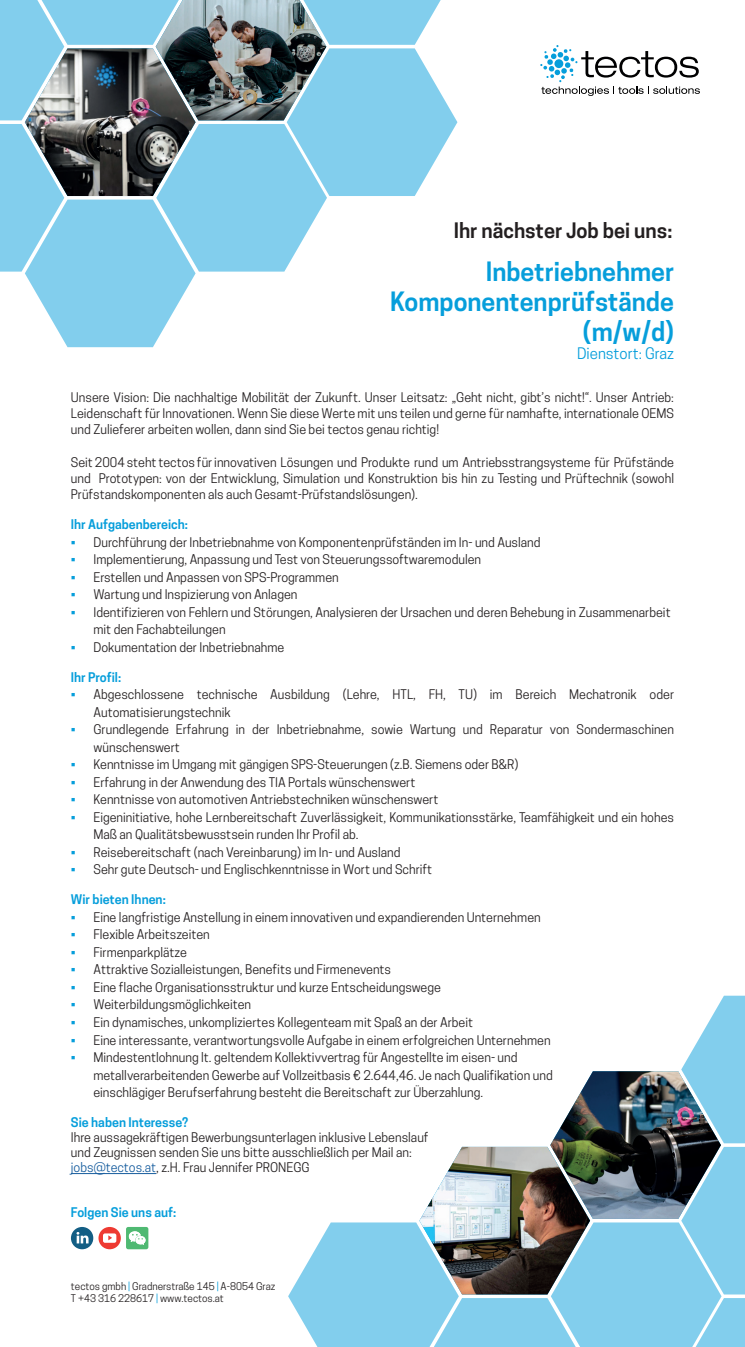
<style>
.page{position:relative;width:745px;height:1347px;background:#fff}
.page>*{position:absolute;margin:0;border:0;box-sizing:border-box;transform-origin:0 0}
.t1{font:600 25px/30px "Cooper Hewitt";color:#069edb;text-align:right}
.t2{font:600 20px "Cooper Hewitt";color:#231f20}
.t3{font:15px "Cooper Hewitt";color:#069edb}
.t4{font:12.5px/17.5px "Cooper Hewitt";color:#231f20}
.t5{font:600 12.5px "Cooper Hewitt";color:#069edb}
.t6{font:10px/12px "Cooper Hewitt";color:#231f20}
.s1{color:#069edb}
.s2{color:#175d9e}
</style>
<div class="page">
<svg style="left:540px;top:45px;width:159px;height:51px"></svg>
<hr style="left:71px;top:1173px;width:85px;height:1px;background:#175d9e">
<svg style="left:71px;top:1226px;width:22px;height:23px"></svg>
<svg style="left:76px;top:1231px;width:12px;height:12px"></svg>
<svg style="left:98px;top:1226px;width:23px;height:23px"></svg>
<svg style="left:103px;top:1233px;width:13px;height:9px"></svg>
<svg style="left:126px;top:1227px;width:22px;height:22px"></svg>
<svg style="left:288px;top:995px;width:456px;height:351px"></svg>
<svg style="left:0;top:0;width:457px;height:347px"></svg>
<h2 class="t2" style="left:453px;top:219px;width:220px">Ihr nächster Job bei uns:</h2>
<h1 class="t1" style="left:390px;top:256px;width:285px">Inbetriebnehmer<br>Komponentenprüfstände (m/w/d)</h1>
<p class="t3" style="left:576px;top:344px;width:98px">Dienstort: Graz</p>
<p class="t4" style="left:71px;top:389px;width:604px;line-height:16.2px;text-align:justify">Unsere Vision: Die nachhaltige Mobilität der Zukunft. Unser Leitsatz: „Geht nicht, gibt’s nicht!“. Unser Antrieb:<br>Leidenschaft für Innovationen. Wenn Sie diese Werte mit uns teilen und gerne für namhafte, internationale OEMS und Zulieferer arbeiten wollen, dann sind Sie bei tectos genau richtig!</p>
<p class="t4" style="left:71px;top:454px;width:604px;line-height:16.2px;text-align:justify">Seit 2004 steht tectos für innovativen Lösungen und Produkte rund um Antriebsstrangsysteme für Prüfstände und Prototypen: von der Entwicklung, Simulation und Konstruktion bis hin zu Testing und Prüftechnik (sowohl Prüfstandskomponenten als auch Gesamt-Prüfstandslösungen).</p>
<p class="t5" style="left:71px;top:517px;width:118px">Ihr Aufgabenbereich:</p>
<p class="t4" style="left:71px;top:533px;width:471px"><span class="s1">•</span> Durchführung der Inbetriebnahme von Komponentenprüfständen im In- und Ausland</p>
<p class="t4" style="left:71px;top:551px;width:411px"><span class="s1">•</span> Implementierung, Anpassung und Test von Steuerungssoftwaremodulen</p>
<p class="t4" style="left:71px;top:568px;width:269px"><span class="s1">•</span> Erstellen und Anpassen von SPS-Programmen</p>
<p class="t4" style="left:71px;top:586px;width:228px"><span class="s1">•</span> Wartung und Inspizierung von Anlagen</p>
<p class="t4" style="left:93px;top:603px;width:578px;text-indent:-22px"><span class="s1">•</span> Identifizieren von Fehlern und Störungen, Analysieren der Ursachen und deren Behebung in Zusammenarbeit mit den Fachabteilungen</p>
<p class="t4" style="left:71px;top:638px;width:215px"><span class="s1">•</span> Dokumentation der Inbetriebnahme</p>
<p class="t5" style="left:71px;top:669px;width:52px">Ihr Profil:</p>
<p class="t4" style="left:93px;top:686px;width:581px;text-indent:-22px"><span class="s1">•</span> Abgeschlossene technische Ausbildung (Lehre, HTL, FH, TU) im Bereich Mechatronik oder<br>Automatisierungstechnik</p>
<p class="t4" style="left:93px;top:721px;width:581px;text-indent:-22px"><span class="s1">•</span> Grundlegende Erfahrung in der Inbetriebnahme, sowie Wartung und Reparatur von Sondermaschinen wünschenswert</p>
<p class="t4" style="left:71px;top:756px;width:449px"><span class="s1">•</span> Kenntnisse im Umgang mit gängigen SPS-Steuerungen (z.B. Siemens oder B&amp;R)</p>
<p class="t4" style="left:71px;top:773px;width:346px"><span class="s1">•</span> Erfahrung in der Anwendung des TIA Portals wünschenswert</p>
<p class="t4" style="left:71px;top:791px;width:369px"><span class="s1">•</span> Kenntnisse von automotiven Antriebstechniken wünschenswert</p>
<p class="t4" style="left:93px;top:808px;width:581px;text-indent:-22px"><span class="s1">•</span> Eigeninitiative, hohe Lernbereitschaft Zuverlässigkeit, Kommunikationsstärke, Teamfähigkeit und ein hohes<br>Maß an Qualitätsbewusstsein runden Ihr Profil ab.</p>
<p class="t4" style="left:71px;top:843px;width:331px"><span class="s1">•</span> Reisebereitschaft (nach Vereinbarung) im In- und Ausland</p>
<p class="t4" style="left:71px;top:861px;width:362px"><span class="s1">•</span> Sehr gute Deutsch- und Englischkenntnisse in Wort und Schrift</p>
<p class="t5" style="left:71px;top:892px;width:96px">Wir bieten Ihnen:</p>
<p class="t4" style="left:71px;top:908px;width:471px"><span class="s1">•</span> Eine langfristige Anstellung in einem innovativen und expandierenden Unternehmen</p>
<p class="t4" style="left:71px;top:926px;width:140px"><span class="s1">•</span> Flexible Arbeitszeiten</p>
<p class="t4" style="left:71px;top:943px;width:117px"><span class="s1">•</span> Firmenparkplätze</p>
<p class="t4" style="left:71px;top:961px;width:321px"><span class="s1">•</span> Attraktive Sozialleistungen, Benefits und Firmenevents</p>
<p class="t4" style="left:71px;top:978px;width:371px"><span class="s1">•</span> Eine flache Organisationsstruktur und kurze Entscheidungswege</p>
<p class="t4" style="left:71px;top:996px;width:182px"><span class="s1">•</span> Weiterbildungsmöglichkeiten</p>
<p class="t4" style="left:71px;top:1013px;width:403px"><span class="s1">•</span> Ein dynamisches, unkompliziertes Kollegenteam mit Spaß an der Arbeit</p>
<p class="t4" style="left:71px;top:1031px;width:481px"><span class="s1">•</span> Eine interessante, verantwortungsvolle Aufgabe in einem erfolgreichen Unternehmen</p>
<p class="t4" style="left:93px;top:1048px;width:460px;text-indent:-22px"><span class="s1">•</span> Mindestentlohnung lt. geltendem Kollektivvertrag für Angestellte im eisen- und metallverarbeitenden Gewerbe auf Vollzeitbasis € 2.644,46. Je nach Qualifikation und einschlägiger Berufserfahrung besteht die Bereitschaft zur Überzahlung.</p>
<p class="t5" style="left:71px;top:1115px;width:119px">Sie haben Interesse?</p>
<p class="t4" style="left:71px;top:1129px;width:359px;line-height:15px">Ihre aussagekräftigen Bewerbungsunterlagen inklusive Lebenslauf und Zeugnissen senden Sie uns bitte ausschließlich per Mail an: <span class="s2">jobs@tectos.at</span>, z.H. Frau Jennifer PRONEGG</p>
<p class="t5" style="left:71px;top:1205px;width:107px">Folgen Sie uns auf:</p>
<p class="t6" style="left:71px;top:1280px;width:206px">tectos gmbh <span class="s1">|</span> Gradnerstraße 145 <span class="s1">|</span> A-8054 Graz<br>T +43 316 228617 <span class="s1">|</span> www.tectos.at</p>
</div>
